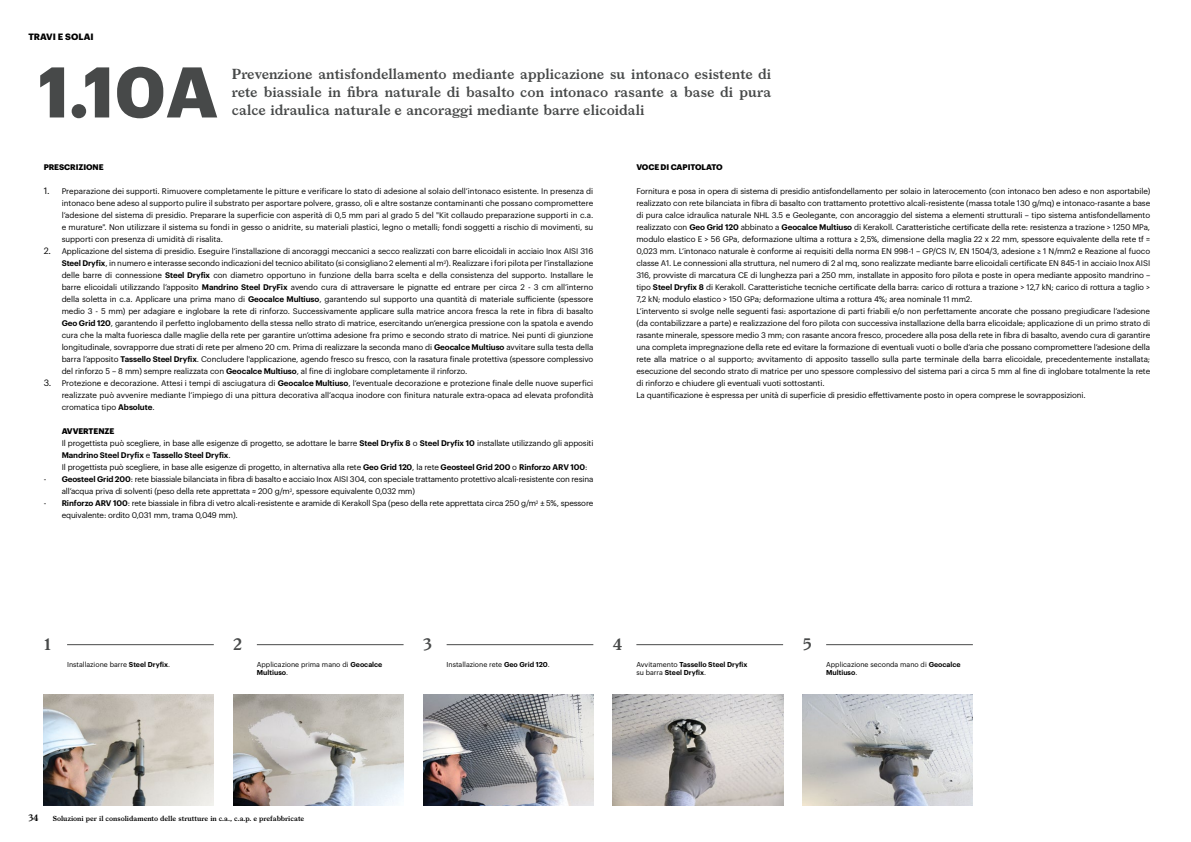
<style>
.page{position:relative;width:1191px;height:842px;background:#fff}
.page>*{position:absolute;margin:0;border:0;box-sizing:border-box;transform-origin:0 0}
.t1{font:700 70px "Graphik";color:#474949}
.t2{font:600 16px "Larish Neue";color:#474949}
.t3{font:600 14px/18px "Larish Neue";color:#474949;text-align:justify}
.t4{font:700 9px "Graphik";letter-spacing:.005em;color:#000}
.t5{font:600 9px "Larish Neue";color:#000}
.t6{font:8px/12px "Graphik";letter-spacing:-.01em;color:#000}
.t7{font:700 8px "Graphik";letter-spacing:-.01em;color:#000}
.t8{font:7px/8.4px "Graphik";color:#000}
.t9{font:600 7px "Larish Neue";color:#000}
.t10{font:600 7px/8.4px "Graphik";color:#000}
.s1{font-size:9px}
.s2{font-weight:600}
.s3{font-weight:700}
.s4{font-weight:400}
</style>
<div class="page">
<hr style="left:67px;top:644px;width:147px;height:1px;background:#474949">
<hr style="left:257px;top:644px;width:146px;height:1px;background:#474949">
<hr style="left:446px;top:644px;width:147px;height:1px;background:#474949">
<hr style="left:636px;top:644px;width:147px;height:1px;background:#474949">
<hr style="left:826px;top:644px;width:147px;height:1px;background:#474949">
<img style="left:423px;top:695px;width:170px;height:110px">
<img style="left:44px;top:695px;width:170px;height:110px">
<img style="left:233px;top:695px;width:170px;height:110px">
<img style="left:613px;top:695px;width:170px;height:110px">
<img style="left:802px;top:695px;width:171px;height:110px">
<p class="t4" style="left:28px;top:30px;width:67px">TRAVI E SOLAI</p>
<h1 class="t1" style="left:38px;top:38px;width:182px">1.10A</h1>
<h3 class="t3" style="left:232px;top:64px;width:541px">Prevenzione antisfondellamento mediante applicazione su intonaco esistente di rete biassiale in fibra naturale di basalto con intonaco rasante a base di pura calce idraulica naturale e ancoraggi mediante barre elicoidali</h3>
<p class="t7" style="left:44px;top:161px;width:61px">PRESCRIZIONE</p>
<p class="t6" style="left:62px;top:184px;width:533px;text-align:justify;text-indent:-18px"><span class="s1">1.</span> Preparazione dei supporti. Rimuovere completamente le pitture e verificare lo stato di adesione al solaio dell’intonaco esistente. In presenza di intonaco bene adeso al supporto pulire il substrato per asportare polvere, grasso, oli e altre sostanze contaminanti che possano compromettere l’adesione del sistema di presidio. Preparare la superficie con asperità di 0,5 mm pari al grado 5 del "Kit collaudo preparazione supporti in c.a. e murature". Non utilizzare il sistema su fondi in gesso o anidrite, su materiali plastici, legno o metalli; fondi soggetti a rischio di movimenti, su supporti con presenza di umidità di risalita.</p>
<p class="t6" style="left:62px;top:244px;width:533px;text-align:justify;text-indent:-18px"><span class="s1">2.</span> Applicazione del sistema di presidio. Eseguire l’installazione di ancoraggi meccanici a secco realizzati con barre elicoidali in acciaio Inox AISI 316<br><span class="s2">Steel Dryfix</span>, in numero e interasse secondo indicazioni del tecnico abilitato (si consigliano 2 elementi al m<sup>2</sup>). Realizzare i fori pilota per l’installazione delle barre di connessione <span class="s2">Steel Dryfix</span> con diametro opportuno in funzione della barra scelta e della consistenza del supporto. Installare le barre elicoidali utilizzando l’apposito <span class="s2">Mandrino Steel DryFix</span> avendo cura di attraversare le pignatte ed entrare per circa 2 - 3 cm all’interno della soletta in c.a. Applicare una prima mano di <span class="s2">Geocalce Multiuso</span>, garantendo sul supporto una quantità di materiale sufficiente (spessore medio 3 - 5 mm) per adagiare e inglobare la rete di rinforzo. Successivamente applicare sulla matrice ancora fresca la rete in fibra di basalto <span class="s2">Geo Grid 120</span>, garantendo il perfetto inglobamento della stessa nello strato di matrice, esercitando un’energica pressione con la spatola e avendo cura che la malta fuoriesca dalle maglie della rete per garantire un’ottima adesione fra primo e secondo strato di matrice. Nei punti di giunzione longitudinale, sovrapporre due strati di rete per almeno 20 cm. Prima di realizzare la seconda mano di <span class="s2">Geocalce Multiuso</span> avvitare sulla testa della barra l’apposito <span class="s2">Tassello Steel Dryfix</span>. Concludere l'applicazione, agendo fresco su fresco, con la rasatura finale protettiva (spessore complessivo del rinforzo 5 – 8 mm) sempre realizzata con <span class="s2">Geocalce Multiuso</span>, al fine di inglobare completamente il rinforzo.</p>
<p class="t6" style="left:62px;top:376px;width:533px;text-align:justify;text-indent:-18px"><span class="s1">3.</span> Protezione e decorazione. Attesi i tempi di asciugatura di <span class="s2">Geocalce Multiuso</span>, l’eventuale decorazione e protezione finale delle nuove superfici realizzate può avvenire mediante l’impiego di una pittura decorativa all’acqua inodore con finitura naturale extra-opaca ad elevata profondità cromatica tipo <span class="s2">Absolute</span>.</p>
<p class="t6" style="left:62px;top:424px;width:533px"><span class="s3">AVVERTENZE<br></span>Il progettista può scegliere, in base alle esigenze di progetto, se adottare le barre <span class="s2">Steel Dryfix 8</span> o <span class="s2">Steel Dryfix 10</span> installate utilizzando gli appositi <span class="s2">Mandrino Steel Dryfix</span> e <span class="s2">Tassello Steel Dryfix</span>.<br>Il progettista può scegliere, in base alle esigenze di progetto, in alternativa alla rete <span class="s2">Geo Grid 120</span>, la rete <span class="s2">Geosteel Grid 200</span> o <span class="s2">Rinforzo ARV 100</span>:</p>
<p class="t6" style="left:62px;top:472px;width:533px;text-indent:-18px">- <span class="s2">Geosteel Grid 200</span>: rete biassiale bilanciata in fibra di basalto e acciaio Inox AISI 304, con speciale trattamento protettivo alcali-resistente con resina all’acqua priva di solventi (peso della rete apprettata ≈ 200 g/m<sup>2</sup>, spessore equivalente 0,032 mm)</p>
<p class="t6" style="left:62px;top:496px;width:533px;text-indent:-18px">- <span class="s2">Rinforzo ARV 100</span>: rete biassiale in fibra di vetro alcali-resistente e aramide di Kerakoll Spa (peso della rete apprettata circa 250 g/m<sup>2</sup> ± 5%, spessore equivalente: ordito 0,031 mm, trama 0,049 mm).</p>
<p class="t7" style="left:636px;top:161px;width:88px">VOCE DI CAPITOLATO</p>
<p class="t6" style="left:636px;top:184px;width:515px">Fornitura e posa in opera di sistema di presidio antisfondellamento per solaio in laterocemento (con intonaco ben adeso e non asportabile) realizzato con rete bilanciata in fibra di basalto con trattamento protettivo alcali-resistente (massa totale 130 g/mq) e intonaco-rasante a base di pura calce idraulica naturale NHL 3.5 e Geolegante, con ancoraggio del sistema a elementi strutturali – tipo sistema antisfondellamento realizzato con <span class="s2">Geo Grid 120</span> abbinato a <span class="s2">Geocalce Multiuso</span> di Kerakoll. Caratteristiche certificate della rete: resistenza a trazione &gt; 1250 MPa, modulo elastico E &gt; 56 GPa, deformazione ultima a rottura ≥ 2,5%, dimensione della maglia 22 x 22 mm, spessore equivalente della rete tf = 0,023 mm. L’intonaco naturale è conforme ai requisiti della norma EN 998-1 – GP/CS IV, EN 1504/3, adesione ≥ 1 N/mm2 e Reazione al fuoco classe A1. Le connessioni alla struttura, nel numero di 2 al mq, sono realizzate mediante barre elicoidali certificate EN 845-1 in acciaio Inox AISI 316, provviste di marcatura CE di lunghezza pari a 250 mm, installate in apposito foro pilota e poste in opera mediante apposito mandrino – tipo <span class="s2">Steel Dryfix 8</span> di Kerakoll. Caratteristiche tecniche certificate della barra: carico di rottura a trazione &gt; 12,7 kN; carico di rottura a taglio &gt; 7,2 kN; modulo elastico &gt; 150 GPa; deformazione ultima a rottura 4%; area nominale 11 mm2.<br>L’intervento si svolge nelle seguenti fasi: asportazione di parti friabili e/o non perfettamente ancorate che possano pregiudicare l’adesione (da contabilizzare a parte) e realizzazione del foro pilota con successiva installazione della barra elicoidale; applicazione di un primo strato di rasante minerale, spessore medio 3 mm; con rasante ancora fresco, procedere alla posa della rete in fibra di basalto, avendo cura di garantire una completa impregnazione della rete ed evitare la formazione di eventuali vuoti o bolle d’aria che possano compromettere l’adesione della rete alla matrice o al supporto; avvitamento di apposito tassello sulla parte terminale della barra elicoidale, precedentemente installata; esecuzione del secondo strato di matrice per uno spessore complessivo del sistema pari a circa 5 mm al fine di inglobare totalmente la rete di rinforzo e chiudere gli eventuali vuoti sottostanti.<br>La quantificazione è espressa per unità di superficie di presidio effettivamente posto in opera comprese le sovrapposizioni.</p>
<h2 class="t2" style="left:44px;top:632px;width:9px">1</h2>
<h2 class="t2" style="left:233px;top:632px;width:10px">2</h2>
<h2 class="t2" style="left:423px;top:632px;width:11px">3</h2>
<h2 class="t2" style="left:613px;top:632px;width:11px">4</h2>
<h2 class="t2" style="left:802px;top:632px;width:10px">5</h2>
<p class="t8" style="left:257px;top:660px;width:127px">Applicazione prima mano di <span class="s2">Geocalce<br>Multiuso</span>.</p>
<p class="t8" style="left:67px;top:660px;width:105px">Installazione barre <span class="s2">Steel Dryfix</span>.</p>
<p class="t8" style="left:446px;top:660px;width:105px">Installazione rete <span class="s2">Geo Grid 120</span>.</p>
<p class="t10" style="left:636px;top:659px;width:113px"><span class="s4">Avvitamento</span> Tassello Steel Dryfix <span class="s4">su barra</span> Steel Dryfix<span class="s4">.</span></p>
<p class="t8" style="left:826px;top:660px;width:136px">Applicazione seconda mano di <span class="s2">Geocalce<br>Multiuso</span>.</p>
<p class="t5" style="left:28px;top:810px;width:12px">34</p>
<p class="t9" style="left:53px;top:813px;width:253px">Soluzioni per il consolidamento delle strutture in c.a., c.a.p. e prefabbricate</p>
</div>
